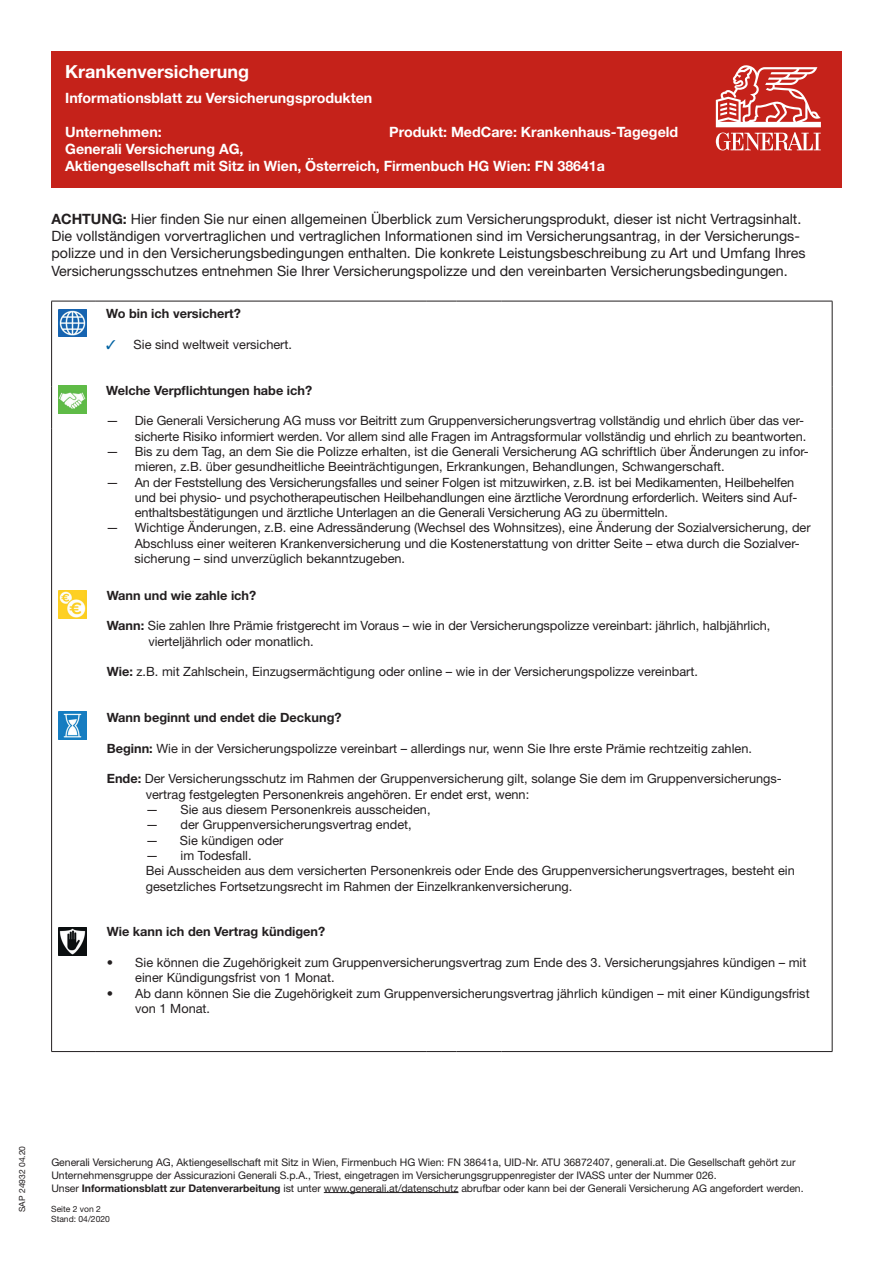
<style>
.page{position:relative;width:893px;height:1263px;background:#fff}
.page>*{position:absolute;margin:0;border:0;box-sizing:border-box;transform-origin:0 0}
.t1{font:700 18px "Helvetica Neue LT Std";color:#fff}
.t2{font:14.25px/17.4px "Helvetica Neue LT Std";color:#231f20}
.t3{font:700 14.25px/17.1px "Helvetica Neue LT Std";color:#fff}
.t4{font:12.75px/15.3px "Helvetica Neue LT Std";color:#231f20}
.t5{font:700 12.75px "Helvetica Neue LT Std";color:#231f20}
.t6{font:10.5px/12.6px "Helvetica Neue LT Std";letter-spacing:-.005em;color:#231f20}
.t7{font:8.55px/10.2px "Helvetica Neue LT Std";color:#231f20}
.s1{font-weight:700}
.s2{color:#0162a2}
</style>
<div class="page">
<img style="left:59px;top:590px;width:28px;height:28px">
<img style="left:59px;top:711px;width:28px;height:28px">
<img style="left:59px;top:927px;width:28px;height:28px">
<img style="left:59px;top:386px;width:28px;height:27px">
<img style="left:58px;top:309px;width:28px;height:28px">
<div style="left:51px;top:51px;width:791px;height:136px;background:#c5221a"></div>
<svg style="left:716px;top:65px;width:105px;height:85px"></svg>
<hr style="left:51px;top:301px;width:45px;height:1px;background:#231f20">
<hr style="left:51px;top:301px;width:1px;height:86px;background:#231f20">
<hr style="left:426px;top:301px;width:31px;height:1px;background:#231f20">
<hr style="left:502px;top:301px;width:330px;height:1px;background:#231f20">
<hr style="left:832px;top:301px;width:1px;height:86px;background:#231f20">
<hr style="left:51px;top:387px;width:1px;height:41px;background:#231f20">
<hr style="left:832px;top:387px;width:1px;height:41px;background:#231f20">
<hr style="left:51px;top:428px;width:1px;height:623px;background:#231f20">
<hr style="left:832px;top:428px;width:1px;height:623px;background:#231f20">
<hr style="left:96px;top:301px;width:330px;height:1px;background:#231f20">
<hr style="left:457px;top:301px;width:45px;height:1px;background:#231f20">
<hr style="left:51px;top:1051px;width:45px;height:1px;background:#231f20">
<hr style="left:96px;top:1051px;width:330px;height:1px;background:#231f20">
<hr style="left:426px;top:1051px;width:31px;height:1px;background:#231f20">
<hr style="left:457px;top:1051px;width:45px;height:1px;background:#231f20">
<hr style="left:502px;top:1051px;width:330px;height:1px;background:#231f20">
<hr style="left:324px;top:1192px;width:134px;height:1px;background:#231f20">
<h1 class="t1" style="left:65px;top:60px;width:186px">Krankenversicherung</h1>
<p class="t3" style="left:65px;top:89px;width:309px">Informationsblatt zu Versicherungsprodukten</p>
<p class="t3" style="left:65px;top:123px;width:98px">Unternehmen:</p>
<p class="t3" style="left:389px;top:123px;width:290px">Produkt: MedCare: Krankenhaus-Tagegeld</p>
<p class="t3" style="left:65px;top:140px;width:541px">Generali Versicherung AG,<br>Aktiengesellschaft mit Sitz in Wien, Österreich, Firmenbuch HG Wien: FN 38641a</p>
<p class="t2" style="left:51px;top:210px;width:756px"><span class="s1">ACHTUNG:</span> Hier finden Sie nur einen allgemeinen Überblick zum Versicherungsprodukt, dieser ist nicht Vertragsinhalt.<br>Die vollständigen vorvertraglichen und vertraglichen Informationen sind im Versicherungsantrag, in der Versicherungs&shy;polizze und in den Versicherungsbedingungen enthalten. Die konkrete Leistungsbeschreibung zu Art und Umfang Ihres Versicherungsschutzes entnehmen Sie Ihrer Versicherungspolizze und den vereinbarten Versicherungsbedingungen.</p>
<p class="t5" style="left:106px;top:306px;width:136px">Wo bin ich versichert?</p>
<p class="t4" style="left:106px;top:336px;width:187px"><span class="s2">✓</span> Sie sind weltweit versichert.</p>
<p class="t5" style="left:106px;top:382px;width:208px">Welche Verpflichtungen habe ich?</p>
<p class="t4" style="left:106px;top:413px;width:701px;text-align:right">— Die Generali Versicherung AG muss vor Beitritt zum Gruppenversicherungsvertrag vollständig und ehrlich über das ver&shy;sicherte Risiko informiert werden. Vor allem sind alle Fragen im Antragsformular vollständig und ehrlich zu beantworten.</p>
<p class="t4" style="left:135px;top:444px;width:676px;text-indent:-29px">— Bis zu dem Tag, an dem Sie die Polizze erhalten, ist die Generali Versicherung AG schriftlich über Änderungen zu infor&shy;mieren, z.B. über gesundheitliche Beeinträchtigungen, Erkrankungen, Behandlungen, Schwangerschaft.</p>
<p class="t4" style="left:135px;top:474px;width:664px;text-indent:-29px">— An der Feststellung des Versicherungsfalles und seiner Folgen ist mitzuwirken, z.B. ist bei Medikamenten, Heilbehelfen und bei physio- und psychotherapeutischen Heilbehandlungen eine ärztliche Verordnung erforderlich. Weiters sind Auf&shy;enthaltsbestätigungen und ärztliche Unterlagen an die Generali Versicherung AG zu übermitteln.</p>
<p class="t4" style="left:135px;top:520px;width:678px;text-indent:-28px">— Wichtige Änderungen, z.B. eine Adressänderung (Wechsel des Wohnsitzes), eine Änderung der Sozialversicherung, der<br>Abschluss einer weiteren Krankenversicherung und die Kostenerstattung von dritter Seite – etwa durch die Sozialver&shy;sicherung – sind unverzüglich bekanntzugeben.</p>
<p class="t5" style="left:107px;top:587px;width:151px">Wann und wie zahle ich?</p>
<p class="t4" style="left:149px;top:618px;width:623px;text-indent:-42px"><span class="s1">Wann:</span> Sie zahlen Ihre Prämie fristgerecht im Voraus – wie in der Versicherungspolizze vereinbart: jährlich, halbjährlich, vierteljährlich oder monatlich.</p>
<p class="t4" style="left:107px;top:664px;width:593px"><span class="s1">Wie:</span> z.B. mit Zahlschein, Einzugsermächtigung oder online – wie in der Versicherungspolizze vereinbart.</p>
<p class="t5" style="left:107px;top:710px;width:236px">Wann beginnt und endet die Deckung?</p>
<p class="t4" style="left:107px;top:740px;width:647px"><span class="s1">Beginn:</span> Wie in der Versicherungspolizze vereinbart – allerdings nur, wenn Sie Ihre erste Prämie rechtzeitig zahlen.</p>
<p class="t4" style="left:146px;top:771px;width:638px;text-indent:-39px"><span class="s1">Ende:</span> Der Versicherungsschutz im Rahmen der Gruppenversicherung gilt, solange Sie dem im Gruppenversicherungs&shy;vertrag festgelegten Personenkreis angehören. Er endet erst, wenn:</p>
<p class="t4" style="left:146px;top:802px;width:286px">— Sie aus diesem Personenkreis ausscheiden,</p>
<p class="t4" style="left:146px;top:817px;width:267px">— der Gruppenversicherungsvertrag endet,</p>
<p class="t4" style="left:146px;top:832px;width:139px">— Sie kündigen oder</p>
<p class="t4" style="left:146px;top:847px;width:650px">— im Todesfall.<br>Bei Ausscheiden aus dem versicherten Personenkreis oder Ende des Gruppenversicherungsvertrages, besteht ein gesetzliches Fortsetzungsrecht im Rahmen der Einzelkrankenversicherung.</p>
<p class="t5" style="left:107px;top:924px;width:220px">Wie kann ich den Vertrag kündigen?</p>
<p class="t4" style="left:135px;top:955px;width:673px;text-indent:-29px"><span class="s1">•</span> Sie können die Zugehörigkeit zum Gruppenversicherungsvertrag zum Ende des 3. Versicherungsjahres kündigen – mit einer Kündigungsfrist von 1 Monat.</p>
<p class="t4" style="left:135px;top:985px;width:676px;text-indent:-29px"><span class="s1">•</span> Ab dann können Sie die Zugehörigkeit zum Gruppenversicherungsvertrag jährlich kündigen – mit einer Kündigungsfrist von 1 Monat.</p>
<p class="t7" style="left:17px;top:1212px;width:68px;rotate:-90deg">SAP 24932 04.20</p>
<p class="t6" style="left:51px;top:1156px;width:754px">Generali Versicherung AG, Aktiengesellschaft mit Sitz in Wien, Firmenbuch HG Wien: FN 38641a, UID-Nr. ATU 36872407, generali.at. Die Gesellschaft gehört zur<br>Unternehmensgruppe der Assicurazioni Generali S.p.A., Triest, eingetragen im Versicherungsgruppenregister der IVASS unter der Nummer 026.<br>Unser <span class="s1">Informationsblatt zur Datenverarbeitung</span> ist unter www.generali.at/datenschutz abrufbar oder kann bei der Generali Versicherung AG angefordert werden.</p>
<p class="t7" style="left:51px;top:1203px;width:60px">Seite 2 von 2<br>Stand: 04/2020</p>
</div>
